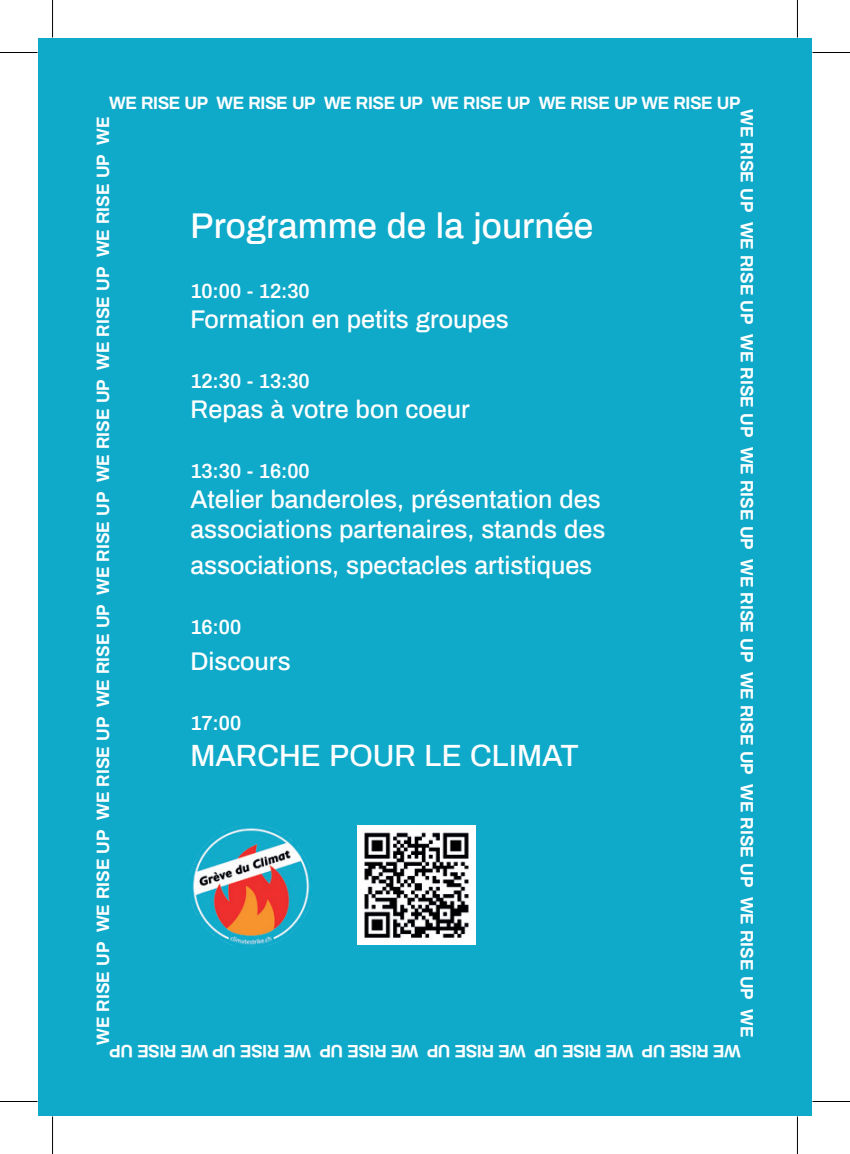
<style>
.page{position:relative;width:850px;height:1154px;background:#fff}
.page>*{position:absolute;margin:0;border:0;box-sizing:border-box;transform-origin:0 0}
.t1{font:500 35px "Archivo";color:#fff}
.t2{font:500 30px "Archivo";color:#fff}
.t3{font:500 25px/30px "Archivo";color:#fff}
.t4{font:600 20px "Archivo";color:#fff}
.t5{font:700 17.5px "Archivo";color:#fff}
.t6{font:700 17.5px "Archivo";letter-spacing:-.025em;color:#fff}
</style>
<div class="page">
<div style="left:38px;top:38px;width:773px;height:1077px;background:#0fa9c9"></div>
<img style="left:357px;top:825px;width:118px;height:119px">
<img style="left:190px;top:825px;width:121px;height:122px">
<hr style="left:0;top:52px;width:38px;height:1px;background:#000">
<hr style="left:812px;top:52px;width:37px;height:1px;background:#000">
<hr style="left:0;top:1101px;width:38px;height:1px;background:#000">
<hr style="left:812px;top:1101px;width:37px;height:1px;background:#000">
<hr style="left:52px;top:0;width:1px;height:38px;background:#000">
<hr style="left:52px;top:1116px;width:1px;height:38px;background:#000">
<hr style="left:796px;top:0;width:1px;height:38px;background:#000">
<hr style="left:796px;top:1116px;width:1px;height:38px;background:#000">
<p class="t6" style="left:109px;top:90px;width:632px">WE RISE UP WE RISE UP WE RISE UP WE RISE UP WE RISE UP WE RISE UP</p>
<p class="t5" style="left:759px;top:109px;width:930px;rotate:90deg">WE RISE UP WE RISE UP WE RISE UP WE RISE UP WE RISE UP WE RISE UP WE RISE UP WE RISE UP WE</p>
<p class="t5" style="left:90px;top:1045px;width:930px;rotate:-90deg">WE RISE UP WE RISE UP WE RISE UP WE RISE UP WE RISE UP WE RISE UP WE RISE UP WE RISE UP WE</p>
<p class="t1" style="left:190px;top:200px;width:404px">Programme de la journée</p>
<p class="t4" style="left:190px;top:276px;width:121px">10:00 - 12:30</p>
<p class="t3" style="left:190px;top:303px;width:320px">Formation en petits groupes</p>
<p class="t4" style="left:190px;top:366px;width:121px">12:30 - 13:30</p>
<p class="t3" style="left:190px;top:393px;width:281px">Repas à votre bon coeur</p>
<p class="t4" style="left:190px;top:456px;width:121px">13:30 - 16:00</p>
<p class="t3" style="left:190px;top:483px;width:416px">Atelier banderoles, présentation des associations partenaires, stands des</p>
<p class="t3" style="left:190px;top:549px;width:403px">associations, spectacles artistiques</p>
<p class="t4" style="left:190px;top:612px;width:52px">16:00</p>
<p class="t3" style="left:190px;top:645px;width:102px">Discours</p>
<p class="t4" style="left:190px;top:708px;width:52px">17:00</p>
<p class="t2" style="left:190px;top:734px;width:390px">MARCHE POUR LE CLIMAT</p>
<p class="t5" style="left:311px;top:1064px;width:203px;rotate:-180deg">WE R SI E UP WE R SI E UP</p>
<p class="t5" style="left:418px;top:1064px;width:101px;rotate:-180deg">WE R SI E UP</p>
<p class="t5" style="left:525px;top:1064px;width:101px;rotate:-180deg">WE R SI E UP</p>
<p class="t5" style="left:633px;top:1064px;width:101px;rotate:-180deg">WE R SI E UP</p>
<p class="t5" style="left:740px;top:1064px;width:101px;rotate:-180deg">WE R SI E UP</p>
</div>
